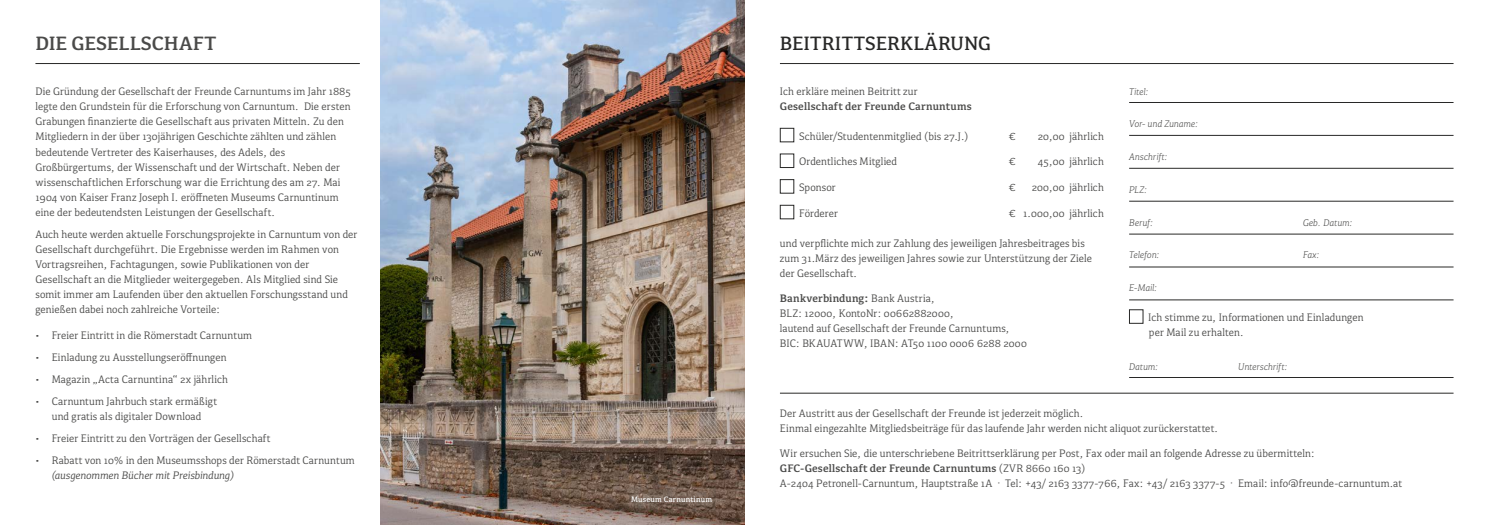
<style>
.page{position:relative;width:1489px;height:525px;background:#fff}
.page>*{position:absolute;margin:0;border:0;box-sizing:border-box;transform-origin:0 0}
.t1{font:500 20px "Kefa II Pro";letter-spacing:.015em;color:#282827}
.t2{font:600 20px "Kefa II Pro";letter-spacing:.005em;color:#4a4a49}
.t3{font:11.25px/15px "Kefa II Pro";letter-spacing:.01em;color:#4a4a49}
.t4{font:italic 11.25px "Kefa II Pro";color:#4a4a49}
.t5{font:600 11.25px "Kefa II Pro";letter-spacing:.015em;color:#4a4a49}
.t6{font:italic 300 10px "Kefa II Pro";letter-spacing:.01em;color:#4a4a49}
.t7{font:500 8.12px "Kefa II Pro";letter-spacing:.03em;color:#fff}
.s1{font-weight:600}
</style>
<div class="page">
<hr style="left:780px;top:63px;width:673px;height:1px;background:#282827">
<hr style="left:780px;top:392px;width:673px;height:1px;background:#282827">
<div style="left:780px;top:128px;width:14px;height:14px;border:1px solid #282827"></div>
<div style="left:780px;top:153px;width:14px;height:15px;border:1px solid #282827"></div>
<div style="left:780px;top:179px;width:14px;height:14px;border:1px solid #282827"></div>
<div style="left:780px;top:205px;width:14px;height:14px;border:1px solid #282827"></div>
<div style="left:1129px;top:309px;width:14px;height:14px;border:1px solid #282827"></div>
<hr style="left:1129px;top:102px;width:324px;height:1px;background:#282827">
<hr style="left:1129px;top:377px;width:324px;height:1px;background:#282827">
<hr style="left:1129px;top:299px;width:324px;height:1px;background:#282827">
<hr style="left:1129px;top:266px;width:324px;height:1px;background:#282827">
<hr style="left:1129px;top:234px;width:324px;height:1px;background:#282827">
<hr style="left:1129px;top:201px;width:324px;height:1px;background:#282827">
<hr style="left:1129px;top:168px;width:324px;height:1px;background:#282827">
<hr style="left:1129px;top:135px;width:324px;height:1px;background:#282827">
<hr style="left:35px;top:63px;width:325px;height:1px;background:#282827">
<img style="left:380px;top:0;width:364px;height:524px">
<svg style="left:620px;top:485px;width:102px;height:28px;background:#6f5b4e"></svg>
<h1 class="t2" style="left:35px;top:31px;width:182px">DIE GESELLSCHAFT</h1>
<p class="t3" style="left:35px;top:84px;width:317px">Die Gründung der Gesellschaft der Freunde Carnuntums im Jahr 1885 legte den Grundstein für die Erforschung von Carnuntum. Die ersten Grabungen finanzierte die Gesellschaft aus privaten Mitteln. Zu den Mitgliedern in der über 130jährigen Geschichte zählten und zählen bedeutende Vertreter des Kaiserhauses, des Adels, des Großbürgertums, der Wissenschaft und der Wirtschaft. Neben der wissenschaftlichen Erforschung war die Errichtung des am 27. Mai 1904 von Kaiser Franz Joseph I. eröffneten Museums Carnuntinum eine der bedeutendsten Leistungen der Gesellschaft.</p>
<p class="t3" style="left:35px;top:226px;width:323px">Auch heute werden aktuelle Forschungsprojekte in Carnuntum von der Gesellschaft durchgeführt. Die Ergebnisse werden im Rahmen von Vortragsreihen, Fachtagungen, sowie Publikationen von der Gesellschaft an die Mitglieder weitergegeben. Als Mitglied sind Sie somit immer am Laufenden über den aktuellen Forschungsstand und genießen dabei noch zahlreiche Vorteile:</p>
<p class="t3" style="left:35px;top:327px;width:218px">• Freier Eintritt in die Römerstadt Carnuntum</p>
<p class="t3" style="left:35px;top:349px;width:193px">• Einladung zu Ausstellungseröffnungen</p>
<p class="t3" style="left:35px;top:371px;width:194px">• Magazin „Acta Carnuntina“ 2x jährlich</p>
<p class="t3" style="left:35px;top:393px;width:183px;text-align:center">• Carnuntum Jahrbuch stark ermäßigt und gratis als digitaler Download</p>
<p class="t3" style="left:35px;top:430px;width:236px">• Freier Eintritt zu den Vorträgen der Gesellschaft</p>
<p class="t3" style="left:35px;top:452px;width:321px">• Rabatt von 10% in den Museumsshops der Römerstadt Carnuntum</p>
<p class="t4" style="left:52px;top:468px;width:184px">(ausgenommen Bücher mit Preisbindung)</p>
<p class="t7" style="left:631px;top:494px;width:82px">Museum Carnuntinum</p>
<h1 class="t1" style="left:780px;top:31px;width:213px">BEITRITTSERKLÄRUNG</h1>
<p class="t3" style="left:780px;top:84px;width:139px">Ich erkläre meinen Beitritt zur</p>
<p class="t5" style="left:780px;top:100px;width:193px">Gesellschaft der Freunde Carnuntums</p>
<p class="t3" style="left:799px;top:128px;width:171px">Schüler/Studentenmitglied (bis 27.J.)</p>
<p class="t3" style="left:1008px;top:128px;width:8px">€</p>
<p class="t3" style="left:1037px;top:128px;width:68px">20,00 jährlich</p>
<p class="t3" style="left:799px;top:154px;width:100px">Ordentliches Mitglied</p>
<p class="t3" style="left:1008px;top:154px;width:8px">€</p>
<p class="t3" style="left:1037px;top:154px;width:67px">45,00 jährlich</p>
<p class="t3" style="left:799px;top:180px;width:38px">Sponsor</p>
<p class="t3" style="left:1008px;top:180px;width:8px">€</p>
<p class="t3" style="left:1031px;top:180px;width:74px">200,00 jährlich</p>
<p class="t3" style="left:799px;top:205px;width:40px">Förderer</p>
<p class="t3" style="left:1008px;top:205px;width:97px">€ 1.000,00 jährlich</p>
<p class="t3" style="left:780px;top:235px;width:313px">und verpflichte mich zur Zahlung des jeweiligen Jahresbeitrages bis zum 31.März des jeweiligen Jahres sowie zur Unterstützung der Ziele der Gesellschaft.</p>
<p class="t3" style="left:780px;top:291px;width:248px"><span class="s1">Bankverbindung:</span> Bank Austria,<br>BLZ: 12000, KontoNr: 00662882000,<br>lautend auf Gesellschaft der Freunde Carnuntums, BIC: BKAUATWW, IBAN: AT50 1100 0006 6288 2000</p>
<p class="t6" style="left:1129px;top:85px;width:22px">Titel:</p>
<p class="t6" style="left:1129px;top:118px;width:71px">Vor- und Zuname:</p>
<p class="t6" style="left:1129px;top:151px;width:41px">Anschrift:</p>
<p class="t6" style="left:1129px;top:183px;width:20px">PLZ:</p>
<p class="t6" style="left:1129px;top:216px;width:26px">Beruf:</p>
<p class="t6" style="left:1302px;top:216px;width:52px">Geb. Datum:</p>
<p class="t6" style="left:1129px;top:249px;width:33px">Telefon:</p>
<p class="t6" style="left:1302px;top:249px;width:19px">Fax:</p>
<p class="t6" style="left:1129px;top:282px;width:30px">E-Mail:</p>
<p class="t3" style="left:1148px;top:310px;width:217px">Ich stimme zu, Informationen und Einladungen per Mail zu erhalten.</p>
<p class="t6" style="left:1129px;top:360px;width:31px">Datum:</p>
<p class="t6" style="left:1238px;top:360px;width:51px">Unterschrift:</p>
<p class="t3" style="left:780px;top:405px;width:440px">Der Austritt aus der Gesellschaft der Freunde ist jederzeit möglich.<br>Einmal eingezahlte Mitgliedsbeiträge für das laufende Jahr werden nicht aliquot zurückerstattet.</p>
<p class="t3" style="left:780px;top:446px;width:623px">Wir ersuchen Sie, die unterschriebene Beitrittserklärung per Post, Fax oder mail an folgende Adresse zu übermitteln:<br><span class="s1">GFC-Gesellschaft der Freunde Carnuntums</span> (ZVR 8660 160 13)<br>A-2404 Petronell-Carnuntum, Hauptstraße 1A · Tel: +43/ 2163 3377-766, Fax: +43/ 2163 3377-5 · Email: info@freunde-carnuntum.at</p>
</div>
